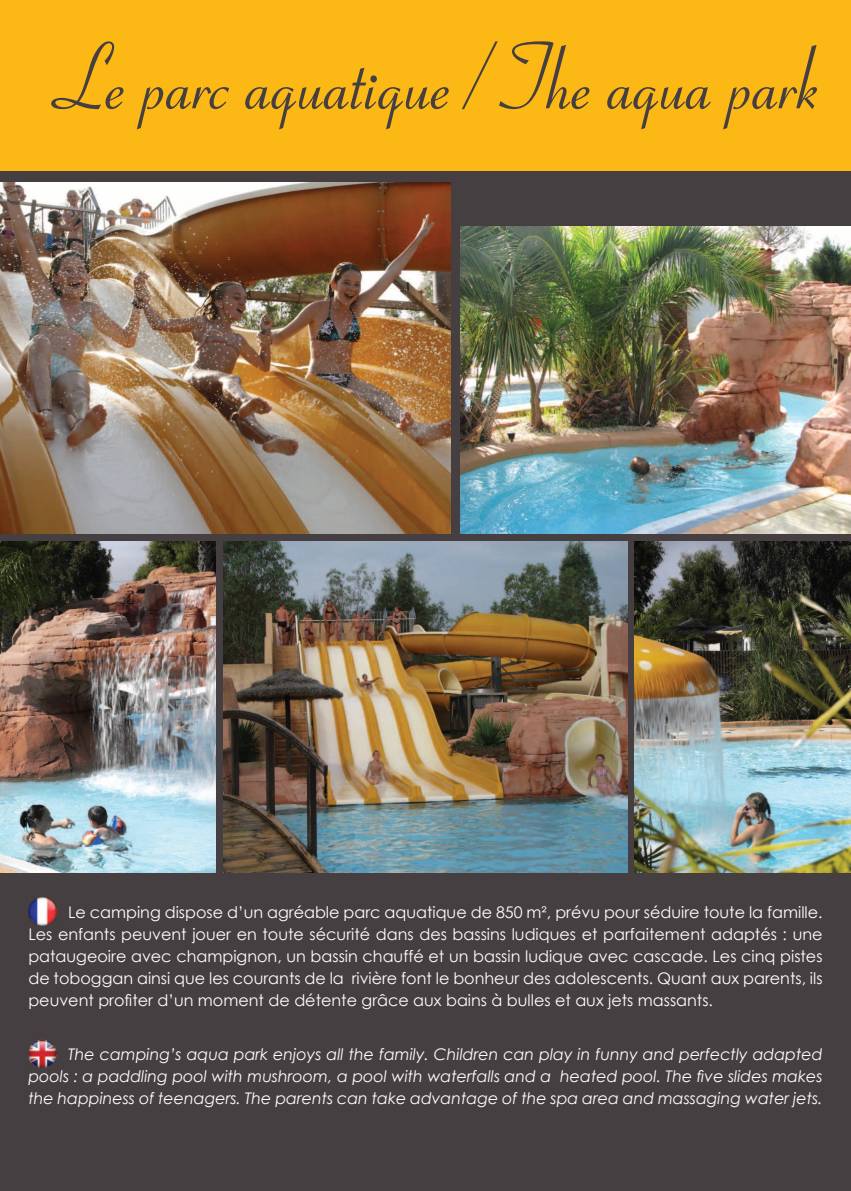
<style>
.page{position:relative;width:851px;height:1191px;background:#fff}
.page>*{position:absolute;margin:0;border:0;box-sizing:border-box;transform-origin:0 0}
.t1{font:88px "Connecticut";letter-spacing:-.01em;color:#463f41;scale:.92 1}
.t2{font:16px/22px "Century Gothic";color:#fff;text-align:justify}
.t3{font:italic 16px/22px "Century Gothic";color:#fff;text-align:justify}
</style>
<div class="page">
<div style="left:0;top:0;width:850px;height:1191px;background:#463f41"></div>
<div style="left:0;top:0;width:850px;height:170px;background:#fcb814"></div>
<img style="left:28px;top:897px;width:29px;height:29px">
<img style="left:28px;top:1039px;width:29px;height:28px">
<img style="left:0;top:183px;width:450px;height:350px">
<img style="left:223px;top:541px;width:404px;height:331px">
<img style="left:460px;top:227px;width:390px;height:306px">
<img style="left:634px;top:541px;width:216px;height:331px">
<img style="left:0;top:541px;width:216px;height:331px">
<h1 class="t1" style="left:41px;top:26px;width:838px">Le parc aquatique / The aqua park</h1>
<p class="t2" style="left:28px;top:901px;width:795px;text-indent:40px">Le camping dispose d’un agréable parc aquatique de 850 m², prévu pour séduire toute la famille.<br>Les enfants peuvent jouer en toute sécurité dans des bassins ludiques et parfaitement adaptés : une pataugeoire avec champignon, un bassin chauffé et un bassin ludique avec cascade. Les cinq pistes de toboggan ainsi que les courants de la rivière font le bonheur des adolescents. Quant aux parents, ils peuvent profiter d’un moment de détente grâce aux bains à bulles et aux jets massants.</p>
<p class="t3" style="left:28px;top:1042px;width:795px;text-indent:40px">The camping’s aqua park enjoys all the family. Children can play in funny and perfectly adapted pools : a paddling pool with mushroom, a pool with waterfalls and a heated pool. The five slides makes the happiness of teenagers. The parents can take advantage of the spa area and massaging water jets.</p>
</div>
